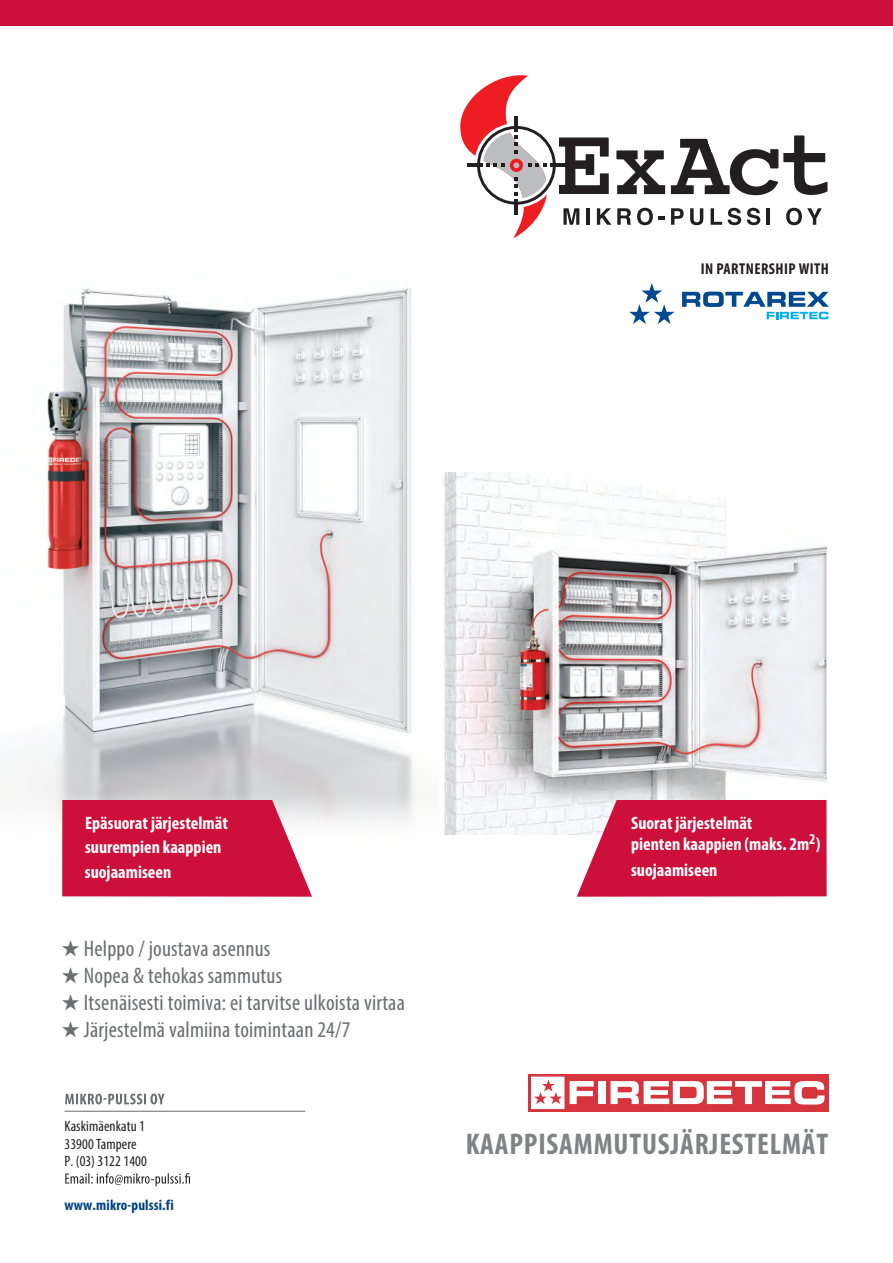
<style>
.page{position:relative;width:893px;height:1263px;background:#fff}
.page>*{position:absolute;margin:0;border:0;box-sizing:border-box;transform-origin:0 0}
.t1{font:700 condensed 30px "Myriad Pro";letter-spacing:.025em;color:#808285}
.t2{font:condensed 22.5px "Myriad Pro";letter-spacing:.01em;color:#6c6d70}
.t3{font:700 condensed 18px/20.4px "Myriad Pro";color:#fff}
.t4{font:700 condensed 15.75px "Myriad Pro";letter-spacing:.03em;color:#231f20}
.t5{font:condensed 15px/17.1px "Myriad Pro";letter-spacing:.01em;color:#231f20}
.t6{font:700 condensed 15px "Myriad Pro";letter-spacing:.01em;color:#014081}
</style>
<div class="page">
<div style="left:0;top:0;width:893px;height:26px;background:#cd0f3b"></div>
<svg style="left:682px;top:292px;width:147px;height:27px"></svg>
<svg style="left:629px;top:283px;width:46px;height:41px"></svg>
<svg style="left:559px;top:135px;width:269px;height:61px"></svg>
<svg style="left:563px;top:208px;width:16px;height:17px"></svg>
<hr style="left:586px;top:208px;width:4px;height:17px;background:#231f20">
<svg style="left:597px;top:208px;width:14px;height:17px"></svg>
<svg style="left:617px;top:208px;width:14px;height:17px"></svg>
<svg style="left:637px;top:208px;width:28px;height:17px"></svg>
<svg style="left:671px;top:208px;width:13px;height:17px"></svg>
<svg style="left:690px;top:208px;width:13px;height:17px"></svg>
<svg style="left:711px;top:208px;width:11px;height:17px"></svg>
<svg style="left:728px;top:208px;width:13px;height:17px"></svg>
<svg style="left:747px;top:208px;width:13px;height:17px"></svg>
<hr style="left:767px;top:208px;width:3px;height:17px;background:#231f20">
<svg style="left:786px;top:208px;width:36px;height:17px"></svg>
<div style="left:474px;top:123px;width:85px;height:85px;border:9px solid #fff;border-radius:50%"></div>
<hr style="left:550px;top:164px;width:15px;height:3px;background:#231f20">
<svg style="left:460px;top:75px;width:90px;height:163px"></svg>
<img style="left:444px;top:472px;width:383px;height:363px">
<img style="left:30px;top:288px;width:385px;height:536px">
<div style="left:529px;top:1074px;width:300px;height:37px;background:#d7353e"></div>
<svg style="left:531px;top:1076px;width:33px;height:33px"></svg>
<svg style="left:570px;top:1081px;width:24px;height:23px"></svg>
<div style="left:598px;top:1081px;width:7px;height:23px;background:#fff"></div>
<svg style="left:611px;top:1081px;width:213px;height:23px"></svg>
<svg style="left:577px;top:800px;width:250px;height:97px;background:#d0224b"></svg>
<hr style="left:65px;top:1111px;width:240px;height:1px;background:#6c6d70">
<svg style="left:65px;top:1094px;width:100px;height:10px"></svg>
<svg style="left:65px;top:1173px;width:125px;height:13px"></svg>
<svg style="left:62px;top:800px;width:250px;height:97px;background:#d0224a"></svg>
<p class="t4" style="left:701px;top:259px;width:130px">IN PARTNERSHIP WITH</p>
<p class="t3" style="left:85px;top:811px;width:144px;line-height:23.4px">Epäsuorat järjestelmät suurempien kaappien</p>
<p class="t3" style="left:85px;top:862px;width:88px">suojaamiseen</p>
<p class="t2" style="left:62px;top:935px;width:210px">★ Helppo / joustava asennus</p>
<p class="t2" style="left:62px;top:962px;width:222px">★ Nopea &amp; tehokas sammutus</p>
<p class="t2" style="left:62px;top:989px;width:345px">★ Itsenäisesti toimiva: ei tarvitse ulkoista virtaa</p>
<p class="t2" style="left:62px;top:1016px;width:290px">★ Järjestelmä valmiina toimintaan 24/7</p>
<p class="t5" style="left:65px;top:1118px;width:84px">Kaskimäenkatu 1<br>33900 Tampere<br>P. (03)3122 1400</p>
<p class="t6" style="left:64px;top:1196px;width:111px">www.mikro-pulssi.fi</p>
<p class="t3" style="left:631px;top:813px;width:191px">Suorat järjestelmät<br>pienten kaappien (maks. 2m<sup>2</sup>)</p>
<p class="t3" style="left:631px;top:859px;width:88px">suojaamiseen</p>
<h1 class="t1" style="left:466px;top:1125px;width:364px">KAAPPISAMMUTUSJÄRJESTELMÄT</h1>
</div>
